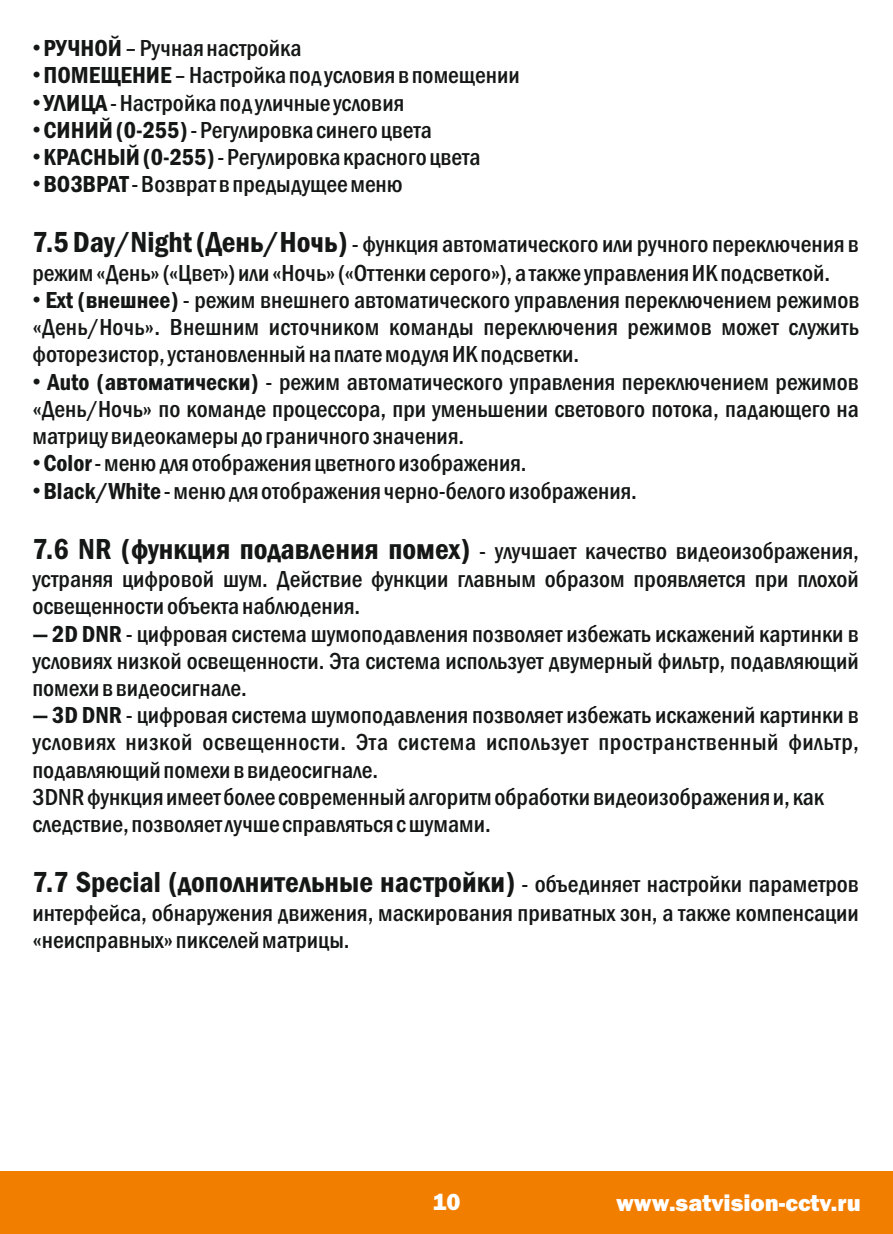
<style>
.page{position:relative;width:893px;height:1234px;background:#fff}
.page>*{position:absolute;margin:0;border:0;box-sizing:border-box;transform-origin:0 0}
.t1{font:600 condensed 30px "Franklin Gothic";color:#151616}
.t2{font:500 condensed 24px/27.3px "Franklin Gothic";color:#151616;text-align:justify}
.t3{font:800 24px "Franklin Gothic";color:#fff}
.s1{font-family:"Arial";font-weight:400;font-stretch:normal}
.s2{font-weight:600}
.s3{font-weight:600;font-size:30px}
.s4{font-weight:500;font-size:24px}
</style>
<div class="page">
<div style="left:0;top:1170px;width:893px;height:63px;background:#f27e00"></div>
<p class="t2" style="left:32px;top:36px;width:271px"><span class="s1">•</span><span class="s2">РУЧНОЙ</span>– Ручная настройка</p>
<p class="t2" style="left:32px;top:63px;width:489px"><span class="s1">•</span><span class="s2">ПОМЕЩЕНИЕ</span> – Настройка под условия в помещении</p>
<p class="t2" style="left:32px;top:91px;width:373px"><span class="s1">•</span><span class="s2">УЛИЦА</span>- Настройка под уличные условия</p>
<p class="t2" style="left:32px;top:118px;width:401px"><span class="s1">•</span><span class="s2">СИНИЙ(0-255)</span>- Регулировка синего цвета</p>
<p class="t2" style="left:32px;top:145px;width:450px"><span class="s1">•</span><span class="s2">КРАСНЫЙ(0-255)</span>- Регулировка красного цвета</p>
<p class="t2" style="left:32px;top:172px;width:372px"><span class="s1">•</span><span class="s2">ВОЗВРАТ</span>- Возврат в предыдущее меню</p>
<p class="t2" style="left:32px;top:232px;width:828px;line-height:28.5px"><span class="s3">7.5 Day/Night (День/Ночь)</span> - функция автоматического или ручного переключения в режим «День» («Цвет») или «Ночь» («Оттенки серого»), а также управления ИК подсветкой.</p>
<p class="t2" style="left:32px;top:288px;width:828px"><span class="s1">•</span> <span class="s2">Ext (внешнее)</span> - режим внешнего автоматического управления переключением режимов «День/Ночь». Внешним источником команды переключения режимов может служить фоторезистор, установленный на плате модуля ИК подсветки.</p>
<p class="t2" style="left:32px;top:370px;width:828px"><span class="s1">•</span> <span class="s2">Auto (автоматически)</span> - режим автоматического управления переключением режимов «День/Ночь» по команде процессора, при уменьшении светового потока, падающего на матрицу видеокамеры до граничного значения.</p>
<p class="t2" style="left:32px;top:451px;width:496px"><span class="s1">•</span><span class="s2">Color</span>- меню для отображения цветного изображения.</p>
<p class="t2" style="left:32px;top:478px;width:606px"><span class="s1">•</span><span class="s2">Black/White</span>- меню для отображения черно-белого изображения.</p>
<p class="t2" style="left:32px;top:538px;width:828px"><span class="s3">7.6 NR (функция подавления помех)</span> - улучшает качество видеоизображения, устраняя цифровой шум. Действие функции главным образом проявляется при плохой освещенности объекта наблюдения.</p>
<p class="t2" style="left:32px;top:621px;width:828px"><span class="s2">— 2D DNR</span> - цифровая система шумоподавления позволяет избежать искажений картинки в условиях низкой освещенности. Эта система использует двумерный фильтр, подавляющий помехи в видеосигнале.</p>
<p class="t2" style="left:32px;top:703px;width:828px"><span class="s2">— 3D DNR</span> - цифровая система шумоподавления позволяет избежать искажений картинки в условиях низкой освещенности. Эта система использует пространственный фильтр, подавляющий помехи в видеосигнале.</p>
<p class="t2" style="left:32px;top:785px;width:793px">3DNR функция имеет более современный алгоритм обработки видеоизображения и, как</p>
<p class="t2" style="left:32px;top:812px;width:460px">следствие, позволяет лучше справляться с шумами.</p>
<p class="t1" style="left:32px;top:870px;width:828px">7.7 Special (дополнительные настройки) <span class="s4">- объединяет настройки параметров</span></p>
<p class="t2" style="left:32px;top:900px;width:828px">интерфейса, обнаружения движения, маскирования приватных зон, а также компенсации «неисправных» пикселей матрицы.</p>
<p class="t3" style="left:433px;top:1193px;width:29px">10</p>
<p class="t3" style="left:616px;top:1193px;width:246px">www.satvision-cctv.ru</p>
</div>
